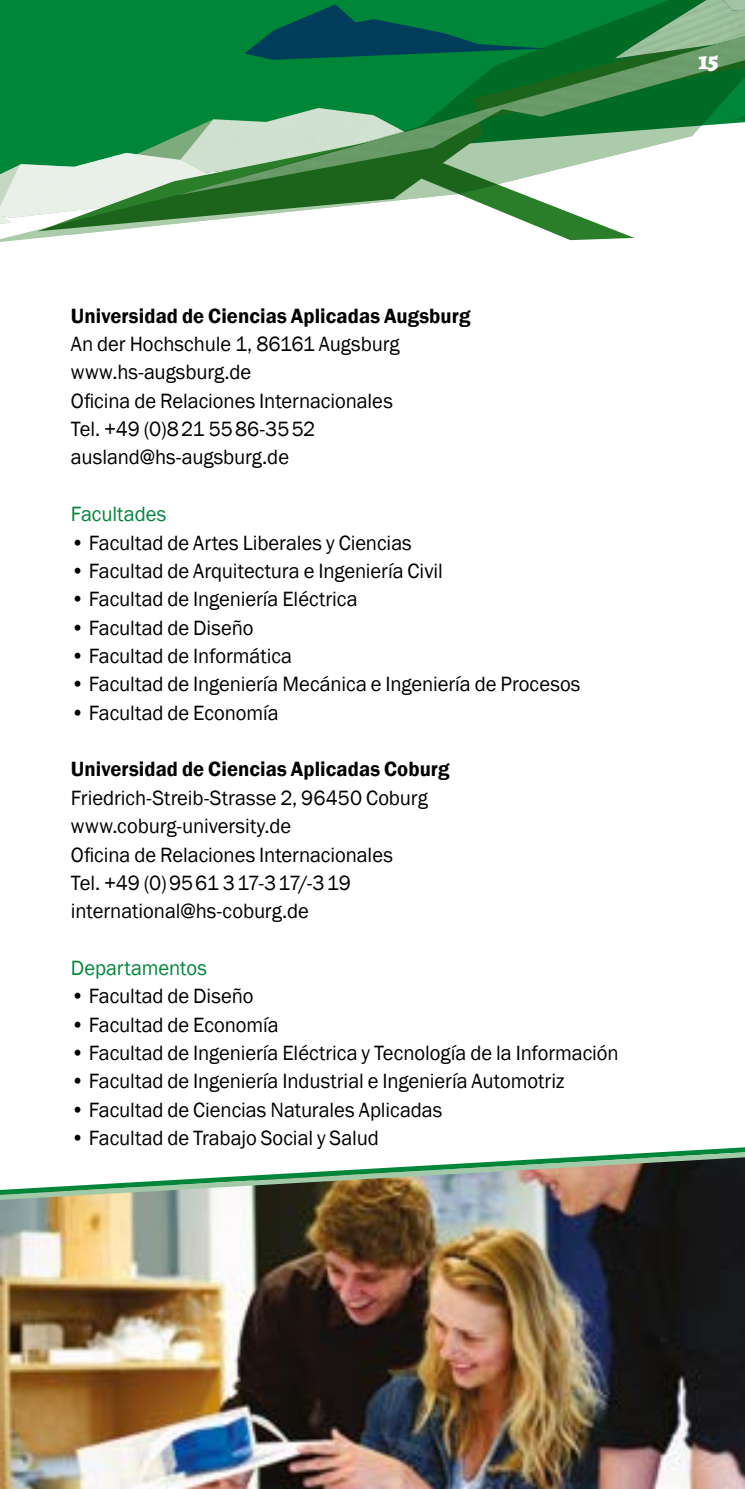
<style>
.page{position:relative;width:745px;height:1489px;background:#fff}
.page>*{position:absolute;margin:0;border:0;box-sizing:border-box;transform-origin:0 0}
.t1{font:900 25px "Alegreya";color:#fff}
.t2{font:21.25px/28.2px "Franklin Gothic";letter-spacing:-.005em;color:#000}
.t3{font:600 21.25px "Franklin Gothic";letter-spacing:.005em;color:#000}
.t4{font:21.25px "Franklin Gothic";letter-spacing:-.005em;color:#008639}
</style>
<div class="page">
<svg style="left:0;top:0;width:635px;height:242px;fill:#008639"></svg>
<svg style="left:67px;top:0;width:677px;height:235px"></svg>
<img style="left:0;top:1203px;width:744px;height:285px">
<img style="left:0;top:1147px;width:744px;height:56px">
<p class="t1" style="left:698px;top:44px;width:21px">15</p>
<p class="t3" style="left:71px;top:302px;width:400px">Universidad de Ciencias Aplicadas Augsburg</p>
<p class="t2" style="left:71px;top:330px;width:330px">An der Hochschule 1, 86161 Augsburg www.hs-augsburg.de<br>Oficina de Relaciones Internacionales<br>Tel. +49 (0)821 5586-3552 ausland@hs-augsburg.de</p>
<p class="t4" style="left:71px;top:501px;width:97px">Facultades</p>
<p class="t2" style="left:71px;top:528px;width:342px">• Facultad de Artes Liberales y Ciencias</p>
<p class="t2" style="left:71px;top:557px;width:373px">• Facultad de Arquitectura e Ingeniería Civil</p>
<p class="t2" style="left:71px;top:585px;width:288px">• Facultad de Ingeniería Eléctrica</p>
<p class="t2" style="left:71px;top:614px;width:184px">• Facultad de Diseño</p>
<p class="t2" style="left:71px;top:642px;width:222px">• Facultad de Informática</p>
<p class="t2" style="left:71px;top:670px;width:510px">• Facultad de Ingeniería Mecánica e Ingeniería de Procesos</p>
<p class="t2" style="left:71px;top:699px;width:209px">• Facultad de Economía</p>
<p class="t3" style="left:71px;top:756px;width:380px">Universidad de Ciencias Aplicadas Coburg</p>
<p class="t2" style="left:71px;top:784px;width:358px">Friedrich-Streib-Strasse 2, 96450 Coburg www.coburg-university.de<br>Oficina de Relaciones Internacionales<br>Tel. +49 (0)9561 317-317/-319 international@hs-coburg.de</p>
<p class="t4" style="left:71px;top:954px;width:137px">Departamentos</p>
<p class="t2" style="left:71px;top:982px;width:184px">• Facultad de Diseño</p>
<p class="t2" style="left:71px;top:1010px;width:209px">• Facultad de Economía</p>
<p class="t2" style="left:71px;top:1039px;width:549px">• Facultad de Ingeniería Eléctrica y Tecnología de la Información</p>
<p class="t2" style="left:71px;top:1067px;width:495px">• Facultad de Ingeniería Industrial e Ingeniería Automotriz</p>
<p class="t2" style="left:71px;top:1095px;width:372px">• Facultad de Ciencias Naturales Aplicadas</p>
<p class="t2" style="left:71px;top:1124px;width:309px">• Facultad de Trabajo Social y Salud</p>
</div>
